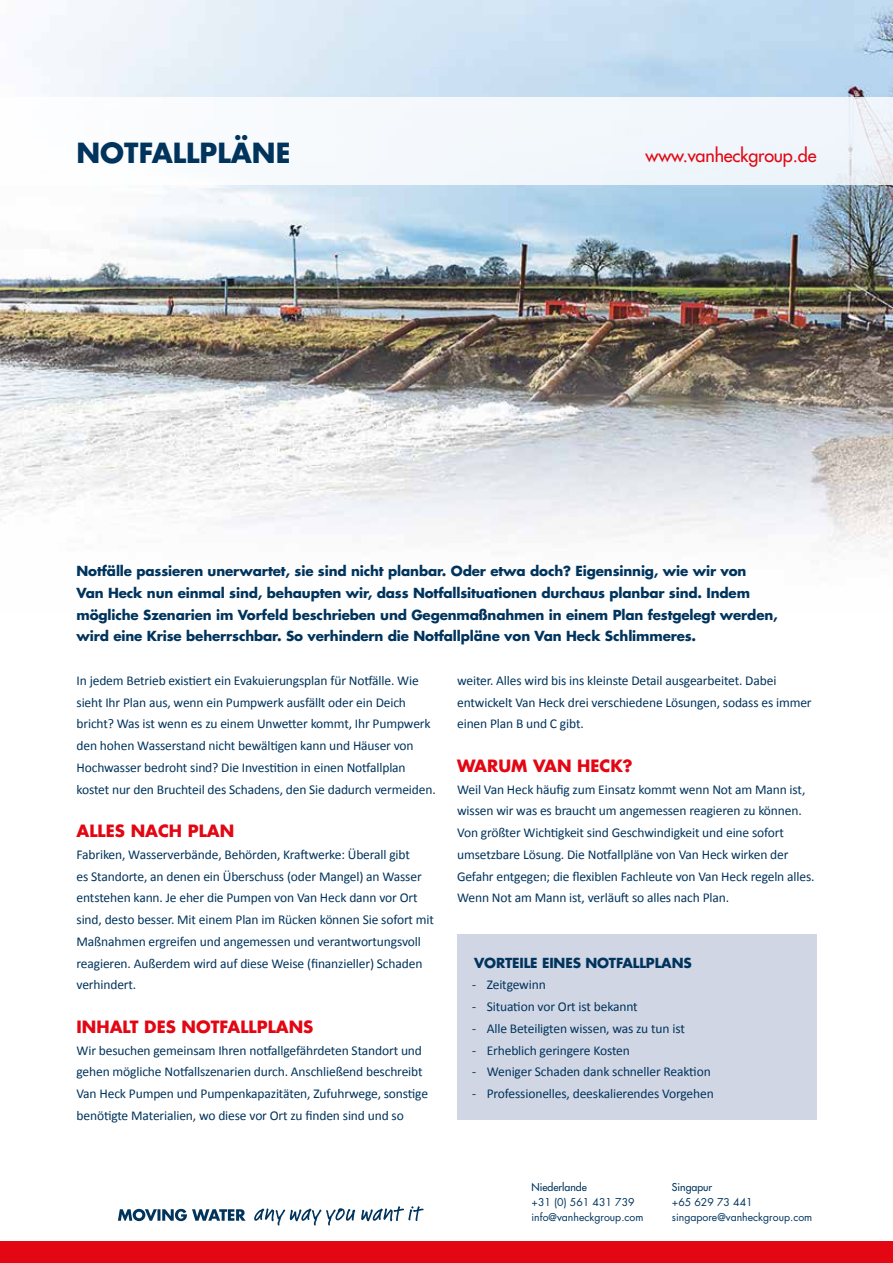
<style>
.page{position:relative;width:893px;height:1263px;background:#fff}
.page>*{position:absolute;margin:0;border:0;box-sizing:border-box;transform-origin:0 0}
.t1{font:700 27px "Futura";color:#00345d}
.t2{font:18px "Futura";letter-spacing:-.01em;color:#e30613}
.t3{font:700 16.5px "Futura";color:#e30613}
.t4{font:13.5px/21.8px "Calibri";letter-spacing:-.01em;color:#00345d}
.t5{font:700 13.5px/21.8px "Futura";letter-spacing:-.01em;color:#00345d}
.t6{font:10.5px/15px "Futura";color:#00345d}
.t7{font:10.5px "Futura";color:#00345d}
</style>
<div class="page">
<img style="left:0;top:0;width:893px;height:556px">
<div style="left:0;top:1242px;width:893px;height:21px;background:#e30613"></div>
<svg style="left:118px;top:1209px;width:128px;height:12px"></svg>
<svg style="left:254px;top:1206px;width:170px;height:19px"></svg>
<div style="left:0;top:98px;width:893px;height:86px;background:#f4f8fc"></div>
<div style="left:457px;top:935px;width:359px;height:185px;background:#d1d6e4"></div>
<h1 class="t1" style="left:77px;top:134px;width:216px">NOTFALLPLÄNE</h1>
<h2 class="t2" style="left:646px;top:144px;width:172px">www.vanheckgroup.de</h2>
<p class="t5" style="left:77px;top:560px;width:703px">Notfälle passieren unerwartet, sie sind nicht planbar. Oder etwa doch? Eigensinnig, wie wir von<br>Van Heck nun einmal sind, behaupten wir, dass Notfallsituationen durchaus planbar sind. Indem mögliche Szenarien im Vorfeld beschrieben und Gegenmaßnahmen in einem Plan festgelegt werden, wird eine Krise beherrschbar. So verhindern die Notfallpläne von Van Heck Schlimmeres.</p>
<p class="t4" style="left:77px;top:669px;width:361px">In jedem Betrieb existiert ein Evakuierungsplan für Notfälle. Wie sieht Ihr Plan aus, wenn ein Pumpwerk ausfällt oder ein Deich bricht? Was ist wenn es zu einem Unwetter kommt, Ihr Pumpwerk den hohen Wasserstand nicht bewältigen kann und Häuser von Hochwasser bedroht sind? Die Investition in einen Notfallplan kostet nur den Bruchteil des Schadens, den Sie dadurch vermeiden.</p>
<p class="t3" style="left:77px;top:819px;width:159px">ALLES NACH PLAN</p>
<p class="t4" style="left:77px;top:843px;width:359px">Fabriken, Wasserverbände, Behörden, Kraftwerke: Überall gibt<br>es Standorte, an denen ein Überschuss (oder Mangel) an Wasser entstehen kann. Je eher die Pumpen von Van Heck dann vor Ort sind, desto besser. Mit einem Plan im Rücken können Sie sofort mit Maßnahmen ergreifen und angemessen und verantwortungsvoll reagieren. Außerdem wird auf diese Weise (finanzieller) Schaden verhindert.</p>
<p class="t3" style="left:77px;top:1015px;width:238px">INHALT DES NOTFALLPLANS</p>
<p class="t4" style="left:77px;top:1039px;width:353px">Wir besuchen gemeinsam Ihren notfallgefährdeten Standort und gehen mögliche Notfallszenarien durch. Anschließend beschreibt Van Heck Pumpen und Pumpenkapazitäten, Zufuhrwege, sonstige benötigte Materialien, wo diese vor Ort zu finden sind und so</p>
<p class="t4" style="left:457px;top:669px;width:356px">weiter. Alles wird bis ins kleinste Detail ausgearbeitet. Dabei entwickelt Van Heck drei verschiedene Lösungen, sodass es immer einen Plan B und C gibt.</p>
<p class="t3" style="left:457px;top:754px;width:177px">WARUM VAN HECK?</p>
<p class="t4" style="left:457px;top:778px;width:359px">Weil Van Heck häufig zum Einsatz kommt wenn Not am Mann ist, wissen wir was es braucht um angemessen reagieren zu können.<br>Von größter Wichtigkeit sind Geschwindigkeit und eine sofort umsetzbare Lösung. Die Notfallpläne von Van Heck wirken der Gefahr entgegen; die flexiblen Fachleute von Van Heck regeln alles.<br>Wenn Not am Mann ist, verläuft so alles nach Plan.</p>
<p class="t5" style="left:474px;top:951px;width:219px">VORTEILE EINES NOTFALLPLANS</p>
<p class="t4" style="left:474px;top:974px;width:241px">̵ Zeitgewinn<br>̵ Situation vor Ort ist bekannt<br>̵ Alle Beteiligten wissen, was zu tun ist<br>̵ Erheblich geringere Kosten<br>̵ Weniger Schaden dank schneller Reaktion ̵ Professionelles, deeskalierendes Vorgehen</p>
<p class="t7" style="left:531px;top:1180px;width:57px">Niederlande</p>
<p class="t6" style="left:531px;top:1194px;width:114px">+31 (0) 561 431 739 info@vanheckgroup.com</p>
<p class="t7" style="left:672px;top:1180px;width:42px">Singapur</p>
<p class="t6" style="left:672px;top:1194px;width:142px">+65 629 73 441 singapore@vanheckgroup.com</p>
</div>
